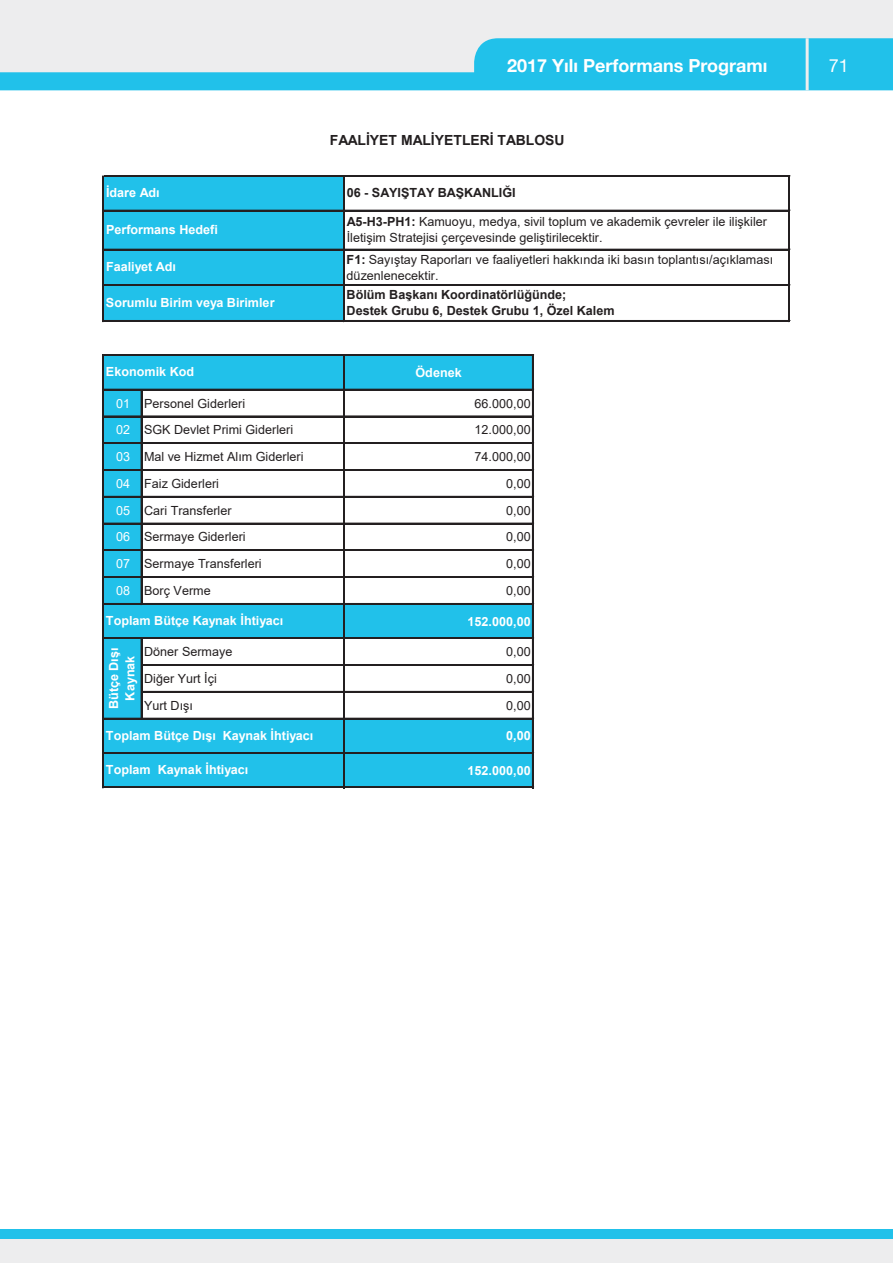
<style>
.page{position:relative;width:893px;height:1263px;background:#fff}
.page>*{position:absolute;margin:0;border:0;box-sizing:border-box;transform-origin:0 0}
.t1{font:700 18px "Helvetica Neue";color:#fff}
.t2{font:18px "Helvetica Neue";color:#fff}
.t3{font:700 13.95px "Arial";color:#231f20}
.t4{font:12.6px/15.9px "Arial";color:#231f20}
.t5{font:12.6px "Arial";color:#231f20}
.t6{font:700 12.6px "Arial";color:#fff}
.t7{font:700 12.6px/16.4px "Arial";color:#231f20}
.t8{font:700 12.6px "Arial";color:#fff}
.s1{font-weight:700}
.s2{color:#fff}
</style>
<div class="page">
<div style="left:0;top:1229px;width:893px;height:34px;background:#21c1ea"></div>
<div style="left:0;top:0;width:893px;height:72px;background:#ededee"></div>
<div style="left:0;top:1239px;width:893px;height:24px;background:#ededee"></div>
<svg style="left:0;top:38px;width:893px;height:52px;fill:#21c1ea"></svg>
<hr style="left:806px;top:38px;width:3px;height:52px;background:#ededee">
<div style="left:104px;top:177px;width:240px;height:144px;background:#21c1ea"></div>
<div style="left:104px;top:355px;width:429px;height:35px;background:#21c1ea"></div>
<div style="left:104px;top:390px;width:38px;height:214px;background:#21c1ea"></div>
<div style="left:104px;top:604px;width:429px;height:34px;background:#21c1ea"></div>
<div style="left:104px;top:638px;width:38px;height:27px;background:#21c1ea"></div>
<div style="left:104px;top:665px;width:38px;height:54px;background:#21c1ea"></div>
<div style="left:104px;top:719px;width:429px;height:68px;background:#21c1ea"></div>
<hr style="left:103px;top:176px;width:1px;height:146px;background:#231f20">
<hr style="left:343px;top:177px;width:2px;height:145px;background:#231f20">
<hr style="left:141px;top:390px;width:1px;height:215px;background:#231f20">
<hr style="left:103px;top:355px;width:1px;height:433px;background:#231f20">
<hr style="left:343px;top:356px;width:2px;height:432px;background:#231f20">
<hr style="left:788px;top:177px;width:1px;height:145px;background:#231f20">
<hr style="left:789px;top:177px;width:1px;height:145px;background:#231f20">
<hr style="left:532px;top:356px;width:2px;height:432px;background:#231f20">
<hr style="left:141px;top:639px;width:1px;height:80px;background:#231f20">
<hr style="left:104px;top:176px;width:686px;height:1px;background:#231f20">
<hr style="left:104px;top:210px;width:686px;height:1px;background:#231f20">
<hr style="left:104px;top:249px;width:686px;height:1px;background:#231f20">
<hr style="left:104px;top:285px;width:686px;height:1px;background:#231f20">
<hr style="left:104px;top:320px;width:686px;height:2px;background:#231f20">
<hr style="left:104px;top:355px;width:430px;height:1px;background:#231f20">
<hr style="left:104px;top:389px;width:430px;height:1px;background:#231f20">
<hr style="left:104px;top:416px;width:430px;height:1px;background:#231f20">
<hr style="left:104px;top:442px;width:430px;height:1px;background:#231f20">
<hr style="left:104px;top:443px;width:430px;height:1px;background:#231f20">
<hr style="left:104px;top:469px;width:430px;height:2px;background:#231f20">
<hr style="left:104px;top:496px;width:430px;height:2px;background:#231f20">
<hr style="left:104px;top:523px;width:430px;height:1px;background:#231f20">
<hr style="left:104px;top:550px;width:430px;height:1px;background:#231f20">
<hr style="left:104px;top:576px;width:430px;height:1px;background:#231f20">
<hr style="left:104px;top:577px;width:430px;height:1px;background:#231f20">
<hr style="left:104px;top:603px;width:430px;height:2px;background:#231f20">
<hr style="left:104px;top:637px;width:430px;height:1px;background:#231f20">
<hr style="left:104px;top:638px;width:430px;height:1px;background:#231f20">
<hr style="left:142px;top:664px;width:392px;height:2px;background:#231f20">
<hr style="left:142px;top:691px;width:392px;height:2px;background:#231f20">
<hr style="left:104px;top:718px;width:430px;height:1px;background:#231f20">
<hr style="left:104px;top:752px;width:430px;height:2px;background:#231f20">
<hr style="left:104px;top:786px;width:430px;height:1px;background:#231f20">
<hr style="left:104px;top:787px;width:430px;height:1px;background:#231f20">
<h1 class="t1" style="left:507px;top:55px;width:262px">2017 Yılı Performans Programı</h1>
<h1 class="t2" style="left:829px;top:55px;width:22px">71</h1>
<p class="t3" style="left:330px;top:131px;width:236px">FAALİYET MALİYETLERİ TABLOSU</p>
<p class="t6" style="left:106px;top:184px;width:55px">İdare Adı</p>
<p class="t7" style="left:347px;top:185px;width:170px">06 - SAYIŞTAY BAŞKANLIĞI</p>
<p class="t8" style="left:106px;top:221px;width:113px">Performans Hedefi</p>
<p class="t4" style="left:347px;top:214px;width:422px"><span class="s1">A5-H3-PH1:</span> Kamuoyu, medya, sivil toplum ve akademik çevreler ile ilişkiler<br>İletişim Stratejisi çerçevesinde geliştirilecektir.</p>
<p class="t6" style="left:106px;top:258px;width:71px">Faaliyet Adı</p>
<p class="t4" style="left:347px;top:251px;width:428px"><span class="s1">F1:</span> Sayıştay Raporları ve faaliyetleri hakkında iki basın toplantısı/açıklaması düzenlenecektir.</p>
<p class="t8" style="left:106px;top:294px;width:170px">Sorumlu Birim veya Birimler</p>
<p class="t7" style="left:347px;top:286px;width:270px">Bölüm Başkanı Koordinatörlüğünde;<br>Destek Grubu 6, Destek Grubu 1, Özel Kalem</p>
<p class="t8" style="left:106px;top:363px;width:90px">Ekonomik Kod</p>
<p class="t6" style="left:416px;top:364px;width:48px">Ödenek</p>
<p class="t5" style="left:116px;top:394px;width:130px"><span class="s2">01</span> Personel Giderleri</p>
<p class="t5" style="left:475px;top:394px;width:58px">66.000,00</p>
<p class="t5" style="left:116px;top:421px;width:178px"><span class="s2">02</span> SGK Devlet Primi Giderleri</p>
<p class="t5" style="left:475px;top:421px;width:58px">12.000,00</p>
<p class="t4" style="left:116px;top:449px;width:189px"><span class="s2">03</span> Mal ve Hizmet Alım Giderleri</p>
<p class="t5" style="left:475px;top:448px;width:58px">74.000,00</p>
<p class="t5" style="left:116px;top:475px;width:104px"><span class="s2">04</span> Faiz Giderleri</p>
<p class="t5" style="left:506px;top:475px;width:26px">0,00</p>
<p class="t5" style="left:116px;top:501px;width:117px"><span class="s2">05</span> Cari Transferler</p>
<p class="t5" style="left:506px;top:501px;width:26px">0,00</p>
<p class="t5" style="left:116px;top:528px;width:131px"><span class="s2">06</span> Sermaye Giderleri</p>
<p class="t5" style="left:506px;top:528px;width:26px">0,00</p>
<p class="t5" style="left:116px;top:555px;width:147px"><span class="s2">07</span> Sermaye Transferleri</p>
<p class="t5" style="left:506px;top:555px;width:26px">0,00</p>
<p class="t4" style="left:116px;top:583px;width:96px"><span class="s2">08</span> Borç Verme</p>
<p class="t5" style="left:506px;top:582px;width:26px">0,00</p>
<p class="t8" style="left:468px;top:612px;width:65px">152.000,00</p>
<p class="t4" style="left:144px;top:644px;width:90px">Döner Sermaye</p>
<p class="t5" style="left:506px;top:643px;width:26px">0,00</p>
<p class="t4" style="left:144px;top:670px;width:74px">Diğer Yurt İçi</p>
<p class="t5" style="left:506px;top:670px;width:26px">0,00</p>
<p class="t4" style="left:144px;top:697px;width:50px">Yurt Dışı</p>
<p class="t5" style="left:506px;top:697px;width:26px">0,00</p>
<p class="t8" style="left:506px;top:727px;width:26px">0,00</p>
<p class="t8" style="left:468px;top:761px;width:65px">152.000,00</p>
<p class="t6" style="left:106px;top:612px;width:179px">Toplam Bütçe Kaynak İhtiyacı</p>
<p class="t6" style="left:105px;top:709px;width:63px;rotate:-90deg">Bütçe Dışı</p>
<p class="t8" style="left:121px;top:700px;width:46px;rotate:-90deg">Kaynak</p>
<p class="t6" style="left:106px;top:726px;width:209px">Toplam Bütçe Dışı Kaynak İhtiyacı</p>
<p class="t6" style="left:106px;top:761px;width:144px">Toplam Kaynak İhtiyacı</p>
</div>
